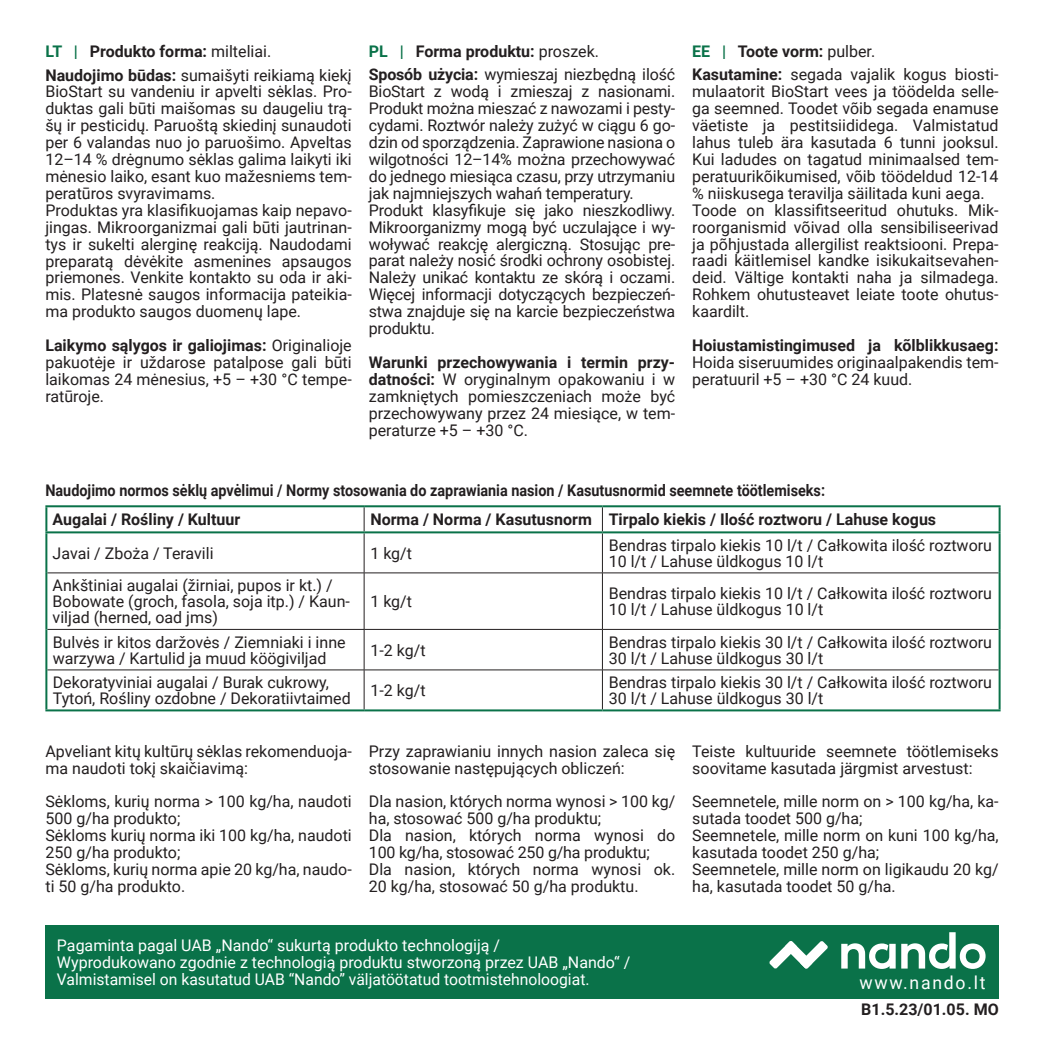
<style>
.page{position:relative;width:1044px;height:1044px;background:#fff}
.page>*{position:absolute;margin:0;border:0;box-sizing:border-box;transform-origin:0 0}
.t1{font:18px "Roboto";letter-spacing:.1em;color:#fff}
.t2{font:16px/16.8px "Roboto";color:#231f20}
.t3{font:16px/16.8px "Roboto";color:#fff}
.t4{font:700 16px/28.8px "Roboto";color:#231f20;scale:.9 1}
.t5{font:700 16px "Roboto";color:#231f20}
.s1{font-weight:700;color:#0a7249}
.s2{font-weight:700}
</style>
<div class="page">
<div style="left:45px;top:924px;width:953px;height:74px;background:#0a7249"></div>
<svg style="left:841px;top:943px;width:54px;height:25px"></svg>
<svg style="left:901px;top:932px;width:84px;height:36px"></svg>
<svg style="left:769px;top:941px;width:58px;height:27px"></svg>
<svg style="left:363px;top:507px;width:1px;height:24px"></svg>
<svg style="left:602px;top:507px;width:1px;height:24px"></svg>
<hr style="left:363px;top:533px;width:1px;height:39px;background:#231f20">
<hr style="left:602px;top:533px;width:1px;height:39px;background:#231f20">
<hr style="left:47px;top:572px;width:317px;height:1px;background:#231f20">
<hr style="left:364px;top:572px;width:238px;height:1px;background:#231f20">
<hr style="left:363px;top:573px;width:1px;height:56px;background:#231f20">
<hr style="left:602px;top:572px;width:396px;height:1px;background:#231f20">
<hr style="left:602px;top:573px;width:1px;height:56px;background:#231f20">
<hr style="left:47px;top:629px;width:317px;height:1px;background:#231f20">
<hr style="left:364px;top:629px;width:238px;height:1px;background:#231f20">
<hr style="left:363px;top:629px;width:1px;height:40px;background:#231f20">
<hr style="left:602px;top:629px;width:396px;height:1px;background:#231f20">
<hr style="left:602px;top:629px;width:1px;height:40px;background:#231f20">
<hr style="left:47px;top:669px;width:317px;height:1px;background:#231f20">
<hr style="left:364px;top:669px;width:238px;height:1px;background:#231f20">
<hr style="left:363px;top:670px;width:1px;height:39px;background:#231f20">
<hr style="left:602px;top:669px;width:396px;height:1px;background:#231f20">
<hr style="left:602px;top:670px;width:1px;height:39px;background:#231f20">
<hr style="left:45px;top:505px;width:319px;height:2px;background:#0a7249">
<hr style="left:45px;top:507px;width:2px;height:24px;background:#0a7249">
<hr style="left:364px;top:505px;width:238px;height:2px;background:#0a7249">
<hr style="left:602px;top:505px;width:398px;height:2px;background:#0a7249">
<hr style="left:998px;top:507px;width:2px;height:24px;background:#0a7249">
<hr style="left:45px;top:533px;width:2px;height:39px;background:#0a7249">
<hr style="left:998px;top:533px;width:2px;height:39px;background:#0a7249">
<hr style="left:45px;top:572px;width:2px;height:57px;background:#0a7249">
<hr style="left:998px;top:572px;width:2px;height:57px;background:#0a7249">
<hr style="left:45px;top:629px;width:2px;height:40px;background:#0a7249">
<hr style="left:998px;top:629px;width:2px;height:40px;background:#0a7249">
<hr style="left:45px;top:669px;width:2px;height:40px;background:#0a7249">
<hr style="left:998px;top:669px;width:2px;height:40px;background:#0a7249">
<hr style="left:45px;top:709px;width:319px;height:2px;background:#0a7249">
<hr style="left:364px;top:709px;width:238px;height:2px;background:#0a7249">
<hr style="left:602px;top:709px;width:398px;height:2px;background:#0a7249">
<hr style="left:45px;top:531px;width:319px;height:2px;background:#0a7249">
<hr style="left:364px;top:531px;width:238px;height:2px;background:#0a7249">
<hr style="left:602px;top:531px;width:398px;height:2px;background:#0a7249">
<p class="t2" style="left:45px;top:39px;width:308px;line-height:23.2px"><span class="s1">LT |</span> <span class="s2">Produkto forma:</span> milteliai.<br><span class="s2">Naudojimo būdas:</span> sumaišyti reikiamą kiekį</p>
<p class="t2" style="left:45px;top:83px;width:308px">BioStart su vandeniu ir apvelti sėklas. Pro&shy;duktas gali būti maišomas su daugeliu trą&shy;šų ir pesticidų. Paruoštą skiedinį sunaudoti per 6 valandas nuo jo paruošimo. Apveltas 12–14 % drėgnumo sėklas galima laikyti iki mėnesio laiko, esant kuo mažesniems tem&shy;peratūros svyravimams.<br>Produktas yra klasifikuojamas kaip nepavo&shy;jingas. Mikroorganizmai gali būti jautrinan&shy;tys ir sukelti alerginę reakciją. Naudodami preparatą dėvėkite asmenines apsaugos priemones. Venkite kontakto su oda ir aki&shy;mis. Platesnė saugos informacija pateikia&shy;ma produkto saugos duomenų lape.</p>
<p class="t2" style="left:45px;top:336px;width:308px;text-align:justify"><span class="s2">Laikymo sąlygos ir galiojimas:</span> Originalioje pakuotėje ir uždarose patalpose gali būti laikomas 24 mėnesius, +5 – +30 °C tempe&shy;ratūroje.</p>
<p class="t2" style="left:369px;top:39px;width:308px;line-height:23.2px"><span class="s1">PL |</span> <span class="s2">Forma produktu:</span> proszek.<br><span class="s2">Sposób użycia:</span> wymieszaj niezbędną ilość</p>
<p class="t2" style="left:369px;top:83px;width:308px">BioStart z wodą i zmieszaj z nasionami.<br>Produkt można mieszać z nawozami i pesty&shy;cydami. Roztwór należy zużyć w ciągu 6 go&shy;dzin od sporządzenia. Zaprawione nasiona o wilgotności 12–14% można przechowywać do jednego miesiąca czasu, przy utrzymaniu jak najmniejszych wahań temperatury.<br>Produkt klasyfikuje się jako nieszkodliwy.<br>Mikroorganizmy mogą być uczulające i wy&shy;woływać reakcję alergiczną. Stosując pre&shy;parat należy nosić środki ochrony osobistej.<br>Należy unikać kontaktu ze skórą i oczami.<br>Więcej informacji dotyczących bezpieczeń&shy;stwa znajduje się na karcie bezpieczeństwa produktu.</p>
<p class="t2" style="left:369px;top:353px;width:308px;text-align:justify"><span class="s2">Warunki przechowywania i termin przy&shy;datności:</span> W oryginalnym opakowaniu i w zamkniętych pomieszczeniach może być przechowywany przez 24 miesiące, w tem&shy;peraturze +5 – +30 °C.</p>
<p class="t2" style="left:692px;top:39px;width:308px;line-height:23.2px"><span class="s1">EE |</span> <span class="s2">Toote vorm:</span> pulber.<br><span class="s2">Kasutamine:</span> segada vajalik kogus biosti-</p>
<p class="t2" style="left:692px;top:83px;width:308px">mulaatorit BioStart vees ja töödelda selle&shy;ga seemned. Toodet võib segada enamuse väetiste ja pestitsiididega. Valmistatud lahus tuleb ära kasutada 6 tunni jooksul.<br>Kui ladudes on tagatud minimaalsed tem&shy;peratuurikõikumised, võib töödeldud 12-14 % niiskusega teravilja säilitada kuni aega.<br>Toode on klassifitseeritud ohutuks. Mik&shy;roorganismid võivad olla sensibiliseerivad ja põhjustada allergilist reaktsiooni. Prepa&shy;raadi käitlemisel kandke isikukaitsevahen&shy;deid. Vältige kontakti naha ja silmadega.<br>Rohkem ohutusteavet leiate toote ohutus&shy;kaardilt.</p>
<p class="t5" style="left:692px;top:334px;width:308px">Hoiustamistingimused ja kõlblikkusaeg:</p>
<p class="t2" style="left:692px;top:353px;width:308px">Hoida siseruumides originaalpakendis tem&shy;peratuuril +5 – +30 °C 24 kuud.</p>
<p class="t4" style="left:53px;top:475px;width:859px;text-indent:-7px">Naudojimo normos sėklų apvėlimui / Normy stosowania do zaprawiania nasion / Kasutusnormid seemnete töötlemiseks:<br>Augalai / Rośliny / Kultuur</p>
<p class="t5" style="left:370px;top:508px;width:567px">Norma / Norma / Kasutusnorm Tirpalo kiekis / Ilość roztworu / Lahuse kogus</p>
<p class="t2" style="left:53px;top:544px;width:162px">Javai / Zboża / Teravili</p>
<p class="t2" style="left:370px;top:544px;width:43px">1 kg/t</p>
<p class="t2" style="left:608px;top:536px;width:385px;line-height:16px">Bendras tirpalo kiekis 10 l/t / Całkowita ilość roztworu<br>10 l/t / Lahuse üldkogus 10 l/t</p>
<p class="t2" style="left:53px;top:576px;width:299px;line-height:16px">Ankštiniai augalai (žirniai, pupos ir kt.) /<br>Bobowate (groch, fasola, soja itp.) / Kaun&shy;viljad (herned, oad jms)</p>
<p class="t2" style="left:370px;top:592px;width:43px">1 kg/t</p>
<p class="t2" style="left:608px;top:584px;width:385px;line-height:16px">Bendras tirpalo kiekis 10 l/t / Całkowita ilość roztworu<br>10 l/t / Lahuse üldkogus 10 l/t</p>
<p class="t2" style="left:53px;top:633px;width:294px;line-height:16px">Bulvės ir kitos daržovės / Ziemniaki i inne warzywa / Kartulid ja muud köögiviljad</p>
<p class="t2" style="left:370px;top:640px;width:57px">1-2 kg/t</p>
<p class="t2" style="left:608px;top:633px;width:385px;line-height:16px">Bendras tirpalo kiekis 30 l/t / Całkowita ilość roztworu<br>30 l/t / Lahuse üldkogus 30 l/t</p>
<p class="t2" style="left:53px;top:673px;width:299px;line-height:16px">Dekoratyviniai augalai / Burak cukrowy,<br>Tytoń, Rośliny ozdobne / Dekoratiivtaimed</p>
<p class="t2" style="left:370px;top:681px;width:57px">1-2 kg/t</p>
<p class="t2" style="left:608px;top:673px;width:385px;line-height:16px">Bendras tirpalo kiekis 30 l/t / Całkowita ilość roztworu<br>30 l/t / Lahuse üldkogus 30 l/t</p>
<p class="t2" style="left:45px;top:741px;width:308px">Apveliant kitų kultūrų sėklas rekomenduoja&shy;ma naudoti tokį skaičiavimą:</p>
<p class="t2" style="left:45px;top:792px;width:308px">Sėkloms, kurių norma &gt; 100 kg/ha, naudoti<br>500 g/ha produkto;<br>Sėkloms kurių norma iki 100 kg/ha, naudoti<br>250 g/ha produkto;<br>Sėkloms, kurių norma apie 20 kg/ha, naudo&shy;ti 50 g/ha produkto.</p>
<p class="t2" style="left:369px;top:741px;width:308px">Przy zaprawianiu innych nasion zaleca się stosowanie następujących obliczeń:</p>
<p class="t2" style="left:369px;top:792px;width:308px">Dla nasion, których norma wynosi &gt; 100 kg/ ha, stosować 500 g/ha produktu;<br>Dla nasion, których norma wynosi do 100 kg/ha, stosować 250 g/ha produktu; Dla nasion, których norma wynosi ok.<br>20 kg/ha, stosować 50 g/ha produktu.</p>
<p class="t2" style="left:692px;top:741px;width:308px">Teiste kultuuride seemnete töötlemiseks soovitame kasutada järgmist arvestust:</p>
<p class="t2" style="left:692px;top:792px;width:308px">Seemnetele, mille norm on &gt; 100 kg/ha, ka&shy;sutada toodet 500 g/ha;<br>Seemnetele, mille norm on kuni 100 kg/ha, kasutada toodet 250 g/ha;<br>Seemnetele, mille norm on ligikaudu 20 kg/ ha, kasutada toodet 50 g/ha.</p>
<p class="t3" style="left:57px;top:935px;width:574px">Pagaminta pagal UAB „Nando“ sukurtą produkto technologiją /<br>Wyprodukowano zgodnie z technologią produktu stworzoną przez UAB „Nando“ /<br>Valmistamisel on kasutatud UAB “Nando” väljatöötatud tootmistehnoloogiat.</p>
<p class="t1" style="left:859px;top:970px;width:128px">www.nando.lt</p>
<p class="t5" style="left:861px;top:997px;width:139px">B1.5.23/01.05. MO</p>
</div>
